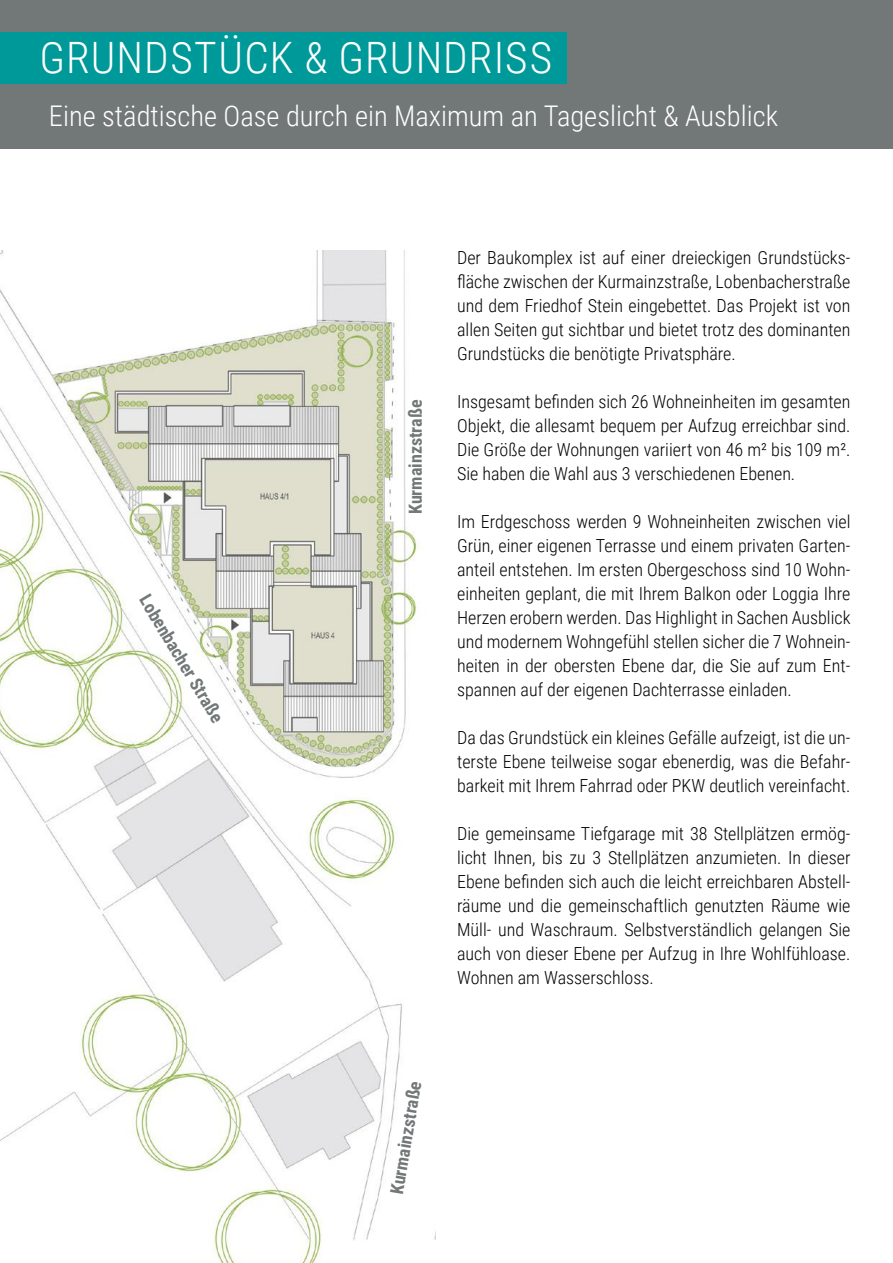
<style>
.page{position:relative;width:893px;height:1263px;background:#fff}
.page>*{position:absolute;margin:0;border:0;box-sizing:border-box;transform-origin:0 0}
.t1{font:300 43.2px "Roboto Condensed";letter-spacing:.025em;color:#fff}
.t2{font:300 28.5px "Roboto Condensed";color:#fff}
.t3{font:300 18px/24px "Roboto Condensed";color:#000;text-align:justify}
.t4{font:700 18px "Roboto Condensed";color:#727777}
</style>
<div class="page">
<div style="left:0;top:0;width:893px;height:148px;background:#727777"></div>
<img style="left:0;top:250px;width:436px;height:1013px">
<div style="left:0;top:32px;width:566px;height:51px;background:#099"></div>
<h1 class="t1" style="left:40px;top:28px;width:514px">GRUNDSTÜCK &amp; GRUNDRISS</h1>
<h2 class="t2" style="left:49px;top:96px;width:731px">Eine städtische Oase durch ein Maximum an Tageslicht &amp; Ausblick</h2>
<p class="t4" style="left:155px;top:590px;width:147px;rotate:59deg">Lobenbacher Straße</p>
<p class="t4" style="left:403px;top:514px;width:116px;rotate:-90deg">Kurmainzstraße</p>
<p class="t3" style="left:457px;top:245px;width:395px">Der Baukomplex ist auf einer dreieckigen Grundstücks&shy;fläche zwischen der Kurmainzstraße, Lobenbacherstraße und dem Friedhof Stein eingebettet. Das Projekt ist von allen Seiten gut sichtbar und bietet trotz des dominanten Grundstücks die benötigte Privatsphäre.</p>
<p class="t3" style="left:457px;top:389px;width:395px">Insgesamt befinden sich 26 Wohneinheiten im gesamten Objekt, die allesamt bequem per Aufzug erreichbar sind.<br>Die Größe der Wohnungen variiert von 46 m² bis 109 m².<br>Sie haben die Wahl aus 3 verschiedenen Ebenen.</p>
<p class="t3" style="left:457px;top:509px;width:395px">Im Erdgeschoss werden 9 Wohneinheiten zwischen viel Grün, einer eigenen Terrasse und einem privaten Garten&shy;anteil entstehen. Im ersten Obergeschoss sind 10 Wohn&shy;einheiten geplant, die mit Ihrem Balkon oder Loggia Ihre Herzen erobern werden. Das Highlight in Sachen Ausblick und modernem Wohngefühl stellen sicher die 7 Wohnein&shy;heiten in der obersten Ebene dar, die Sie auf zum Ent&shy;spannen auf der eigenen Dachterrasse einladen.</p>
<p class="t3" style="left:457px;top:725px;width:395px">Da das Grundstück ein kleines Gefälle aufzeigt, ist die un&shy;terste Ebene teilweise sogar ebenerdig, was die Befahr&shy;barkeit mit Ihrem Fahrrad oder PKW deutlich vereinfacht.</p>
<p class="t3" style="left:457px;top:821px;width:395px">Die gemeinsame Tiefgarage mit 38 Stellplätzen ermög&shy;licht Ihnen, bis zu 3 Stellplätzen anzumieten. In dieser Ebene befinden sich auch die leicht erreichbaren Abstell&shy;räume und die gemeinschaftlich genutzten Räume wie Müll- und Waschraum. Selbstverständlich gelangen Sie auch von dieser Ebene per Aufzug in Ihre Wohlfühloase.<br>Wohnen am Wasserschloss.</p>
<p class="t4" style="left:384px;top:1191px;width:116px;rotate:-80deg">Kurmainzstraße</p>
</div>
